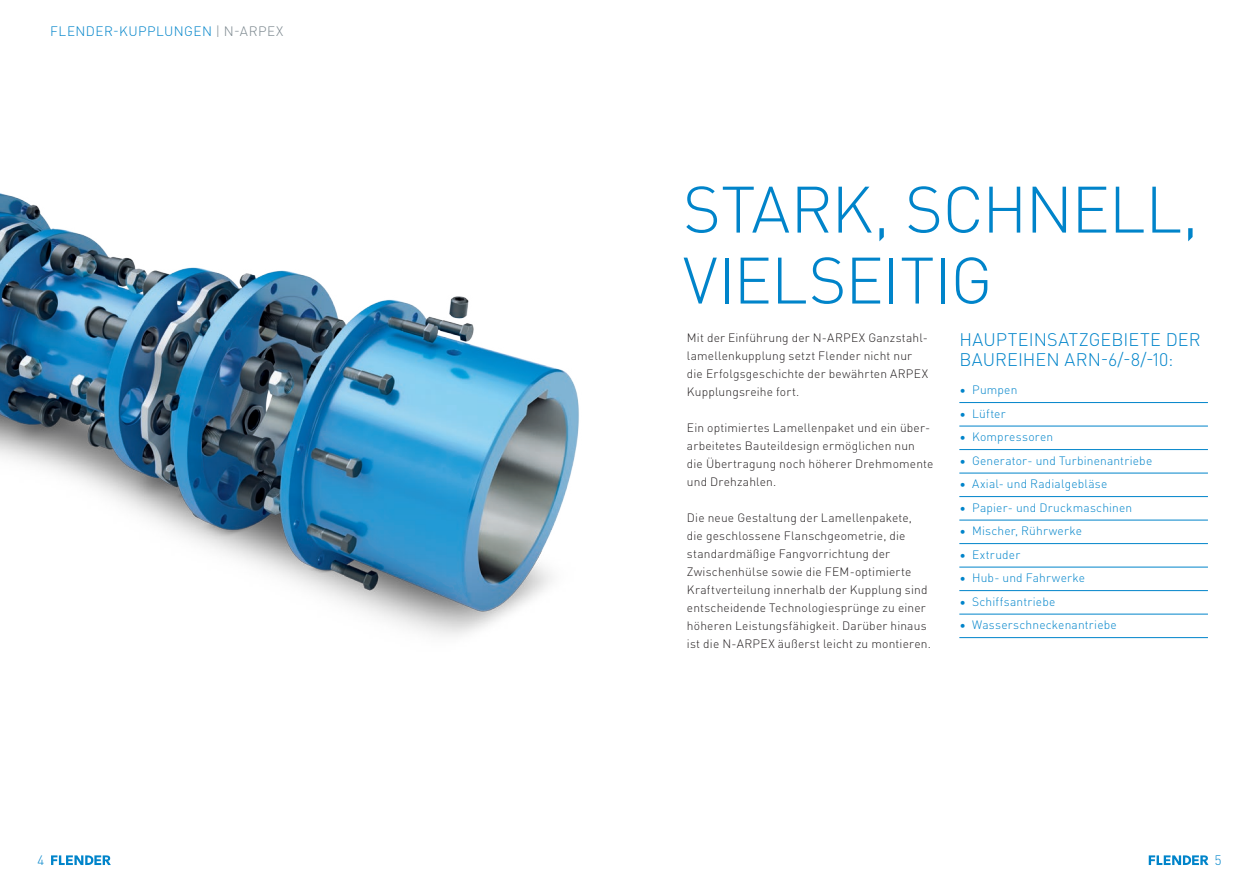
<style>
.page{position:relative;width:1259px;height:893px;background:#fff}
.page>*{position:absolute;margin:0;border:0;box-sizing:border-box;transform-origin:0 0}
.t1{font:300 64.5px/70.9px "DIN Pro";letter-spacing:-.02em;color:#0084ca}
.t2{font:300 18px/19.8px "DIN Pro";letter-spacing:.005em;color:#0084ca}
.t3{font:300 13.5px "DIN Pro";letter-spacing:.035em;color:#0084ca}
.t4{font:300 12px/18px "DIN Pro";letter-spacing:.015em;color:#231f20}
.t5{font:300 12px "DIN Pro";letter-spacing:.015em;color:#0084ca}
.s1{color:#7a868d}
</style>
<div class="page">
<img style="left:0;top:193px;width:579px;height:443px">
<svg style="left:1148px;top:855px;width:60px;height:10px"></svg>
<svg style="left:51px;top:855px;width:60px;height:10px"></svg>
<hr style="left:959px;top:402px;width:249px;height:1px;background:#0084ca">
<hr style="left:959px;top:426px;width:249px;height:1px;background:#0084ca">
<hr style="left:959px;top:449px;width:249px;height:1px;background:#0084ca">
<hr style="left:959px;top:473px;width:249px;height:1px;background:#0084ca">
<hr style="left:959px;top:496px;width:249px;height:1px;background:#0084ca">
<hr style="left:959px;top:520px;width:249px;height:1px;background:#0084ca">
<hr style="left:959px;top:543px;width:249px;height:1px;background:#0084ca">
<hr style="left:959px;top:567px;width:249px;height:1px;background:#0084ca">
<hr style="left:959px;top:590px;width:249px;height:1px;background:#0084ca">
<hr style="left:959px;top:614px;width:249px;height:1px;background:#0084ca">
<hr style="left:959px;top:637px;width:249px;height:1px;background:#0084ca">
<p class="t3" style="left:50px;top:21px;width:235px">FLENDER-KUPPLUNGEN <span class="s1">| N-ARPEX</span></p>
<h1 class="t1" style="left:683px;top:170px;width:517px">STARK, SCHNELL,<br>VIELSEITIG</h1>
<p class="t4" style="left:687px;top:328px;width:243px">Mit der Einführung der N-ARPEX Ganzstahl&shy;lamellenkupplung setzt Flender nicht nur die Erfolgsgeschichte der bewährten ARPEX Kupplungsreihe fort.</p>
<p class="t4" style="left:687px;top:418px;width:248px">Ein optimiertes Lamellenpaket und ein über&shy;arbeitetes Bauteildesign ermöglichen nun die Übertragung noch höherer Drehmomente und Drehzahlen.</p>
<p class="t4" style="left:687px;top:508px;width:245px">Die neue Gestaltung der Lamellenpakete, die geschlossene Flanschgeometrie, die standardmäßige Fangvorrichtung der Zwischenhülse sowie die FEM-optimierte Kraftverteilung innerhalb der Kupplung sind entscheidende Technologiesprünge zu einer höheren Leistungsfähigkeit. Darüber hinaus ist die N-ARPEX äußerst leicht zu montieren.</p>
<h2 class="t2" style="left:959px;top:329px;width:243px">HAUPTEINSATZGEBIETE DER<br>BAUREIHEN ARN-6/-8/-10:</h2>
<p class="t5" style="left:959px;top:381px;width:60px">• Pumpen</p>
<p class="t5" style="left:959px;top:404px;width:48px">• Lüfter</p>
<p class="t5" style="left:959px;top:428px;width:95px">• Kompressoren</p>
<p class="t5" style="left:959px;top:451px;width:194px">• Generator- und Turbinenantriebe</p>
<p class="t5" style="left:959px;top:475px;width:150px">• Axial- und Radialgebläse</p>
<p class="t5" style="left:959px;top:498px;width:174px">• Papier- und Druckmaschinen</p>
<p class="t5" style="left:959px;top:522px;width:124px">• Mischer, Rührwerke</p>
<p class="t5" style="left:959px;top:545px;width:62px">• Extruder</p>
<p class="t5" style="left:959px;top:569px;width:127px">• Hub- und Fahrwerke</p>
<p class="t5" style="left:959px;top:592px;width:97px">• Schiffsantriebe</p>
<p class="t5" style="left:959px;top:616px;width:159px">• Wasserschneckenantriebe</p>
<p class="t3" style="left:37px;top:850px;width:8px">4</p>
<p class="t3" style="left:1215px;top:850px;width:8px">5</p>
</div>
